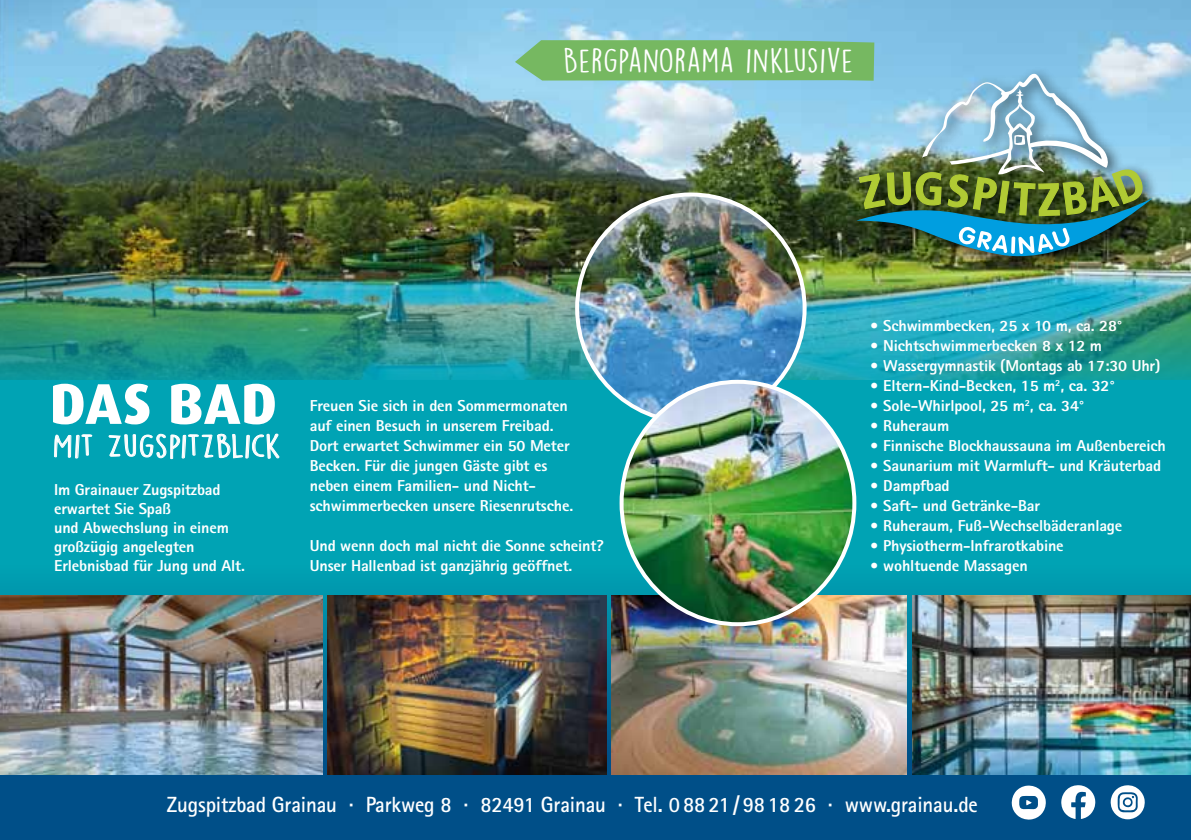
<style>
.page{position:relative;width:1191px;height:840px;background:#fff}
.page>*{position:absolute;margin:0;border:0;box-sizing:border-box;transform-origin:0 0}
.t1{font:800 57.4px "Dax";letter-spacing:.01em;color:#fff}
.t2{font:30.4px "DK Lemon Yellow Sun";letter-spacing:.01em;color:#fff;scale:1.18 1}
.t3{font:29px "DK Lemon Yellow Sun";letter-spacing:-.01em;color:#fff;scale:1.35 1}
.t4{font:700 22px "Rotis Sans Serif";letter-spacing:-.01em;color:#fff;scale:.95 1}
.t5{font:800 15.8px/20px "Rotis Sans Serif";letter-spacing:-.01em;color:#fff}
</style>
<div class="page">
<div style="left:0;top:0;width:1191px;height:824px;background:#00a3b4"></div>
<img style="left:0;top:0;width:1191px;height:379px">
<svg style="left:0;top:589px;width:1191px;height:250px;background:#02568a"></svg>
<img style="left:327px;top:595px;width:279px;height:179px">
<img style="left:0;top:595px;width:322px;height:179px">
<img style="left:912px;top:595px;width:279px;height:179px">
<img style="left:611px;top:595px;width:295px;height:179px">
<div style="left:847px;top:65px;width:315px;height:205px;background:#000;opacity:.75"></div>
<svg style="left:1061px;top:784px;width:34px;height:34px"></svg>
<svg style="left:1110px;top:784px;width:35px;height:34px"></svg>
<svg style="left:1011px;top:784px;width:35px;height:35px"></svg>
<img style="left:515px;top:40px;width:637px;height:228px">
<img style="left:577px;top:194px;width:227px;height:228px;border-radius:114px">
<img style="left:621px;top:381px;width:233px;height:243px">
<svg style="left:54px;top:434px;width:38px;height:25px"></svg>
<svg style="left:108px;top:433px;width:171px;height:27px"></svg>
<h2 class="t2" style="left:563px;top:42px;width:247px">BERGPANORAMA INKLUSIVE</h2>
<h1 class="t1" style="left:50px;top:371px;width:223px">DAS BAD</h1>
<h3 class="t3" style="left:53px;top:428px;width:171px">MIT ZUGSPITZBLICK</h3>
<p class="t5" style="left:54px;top:479px;width:192px;line-height:19px">Im Grainauer Zugspitzbad erwartet Sie Spaß<br>und Abwechslung in einem großzügig angelegten<br>Erlebnisbad für Jung und Alt.</p>
<p class="t5" style="left:310px;top:395px;width:265px">Freuen Sie sich in den Sommermonaten auf einen Besuch in unserem Freibad.<br>Dort erwartet Schwimmer ein 50 Meter Becken. Für die jungen Gäste gibt es neben einem Familien- und Nicht&shy;schwimmerbecken unsere Riesenrutsche.</p>
<p class="t5" style="left:310px;top:535px;width:295px">Und wenn doch mal nicht die Sonne scheint?<br>Unser Hallenbad ist ganzjährig geöffnet.</p>
<p class="t5" style="left:870px;top:315px;width:254px">• Schwimmbecken, 25 x 10 m, ca. 28°</p>
<p class="t5" style="left:870px;top:335px;width:234px">• Nichtschwimmerbecken 8 x 12 m</p>
<p class="t5" style="left:870px;top:355px;width:292px">• Wassergymnastik (Montags ab 17:30 Uhr)</p>
<p class="t5" style="left:870px;top:375px;width:247px">• Eltern-Kind-Becken, 15 m<sup>2</sup>, ca. 32°</p>
<p class="t5" style="left:870px;top:395px;width:216px">• Sole-Whirlpool, 25 m<sup>2</sup>, ca. 34°</p>
<p class="t5" style="left:870px;top:415px;width:81px">• Ruheraum</p>
<p class="t5" style="left:870px;top:435px;width:298px">• Finnische Blockhaussauna im Außenbereich</p>
<p class="t5" style="left:870px;top:455px;width:293px">• Saunarium mit Warmluft- und Kräuterbad</p>
<p class="t5" style="left:870px;top:475px;width:81px">• Dampfbad</p>
<p class="t5" style="left:870px;top:495px;width:172px">• Saft- und Getränke-Bar</p>
<p class="t5" style="left:870px;top:515px;width:254px">• Ruheraum, Fuß-Wechselbäderanlage</p>
<p class="t5" style="left:870px;top:535px;width:195px">• Physiotherm-Infrarotkabine</p>
<p class="t5" style="left:870px;top:555px;width:159px">• wohltuende Massagen</p>
<h3 class="t4" style="left:167px;top:789px;width:855px">Zugspitzbad Grainau · Parkweg 8 · 82491 Grainau · Tel. 0 88 21 / 9818 26 · www.grainau.de</h3>
</div>
